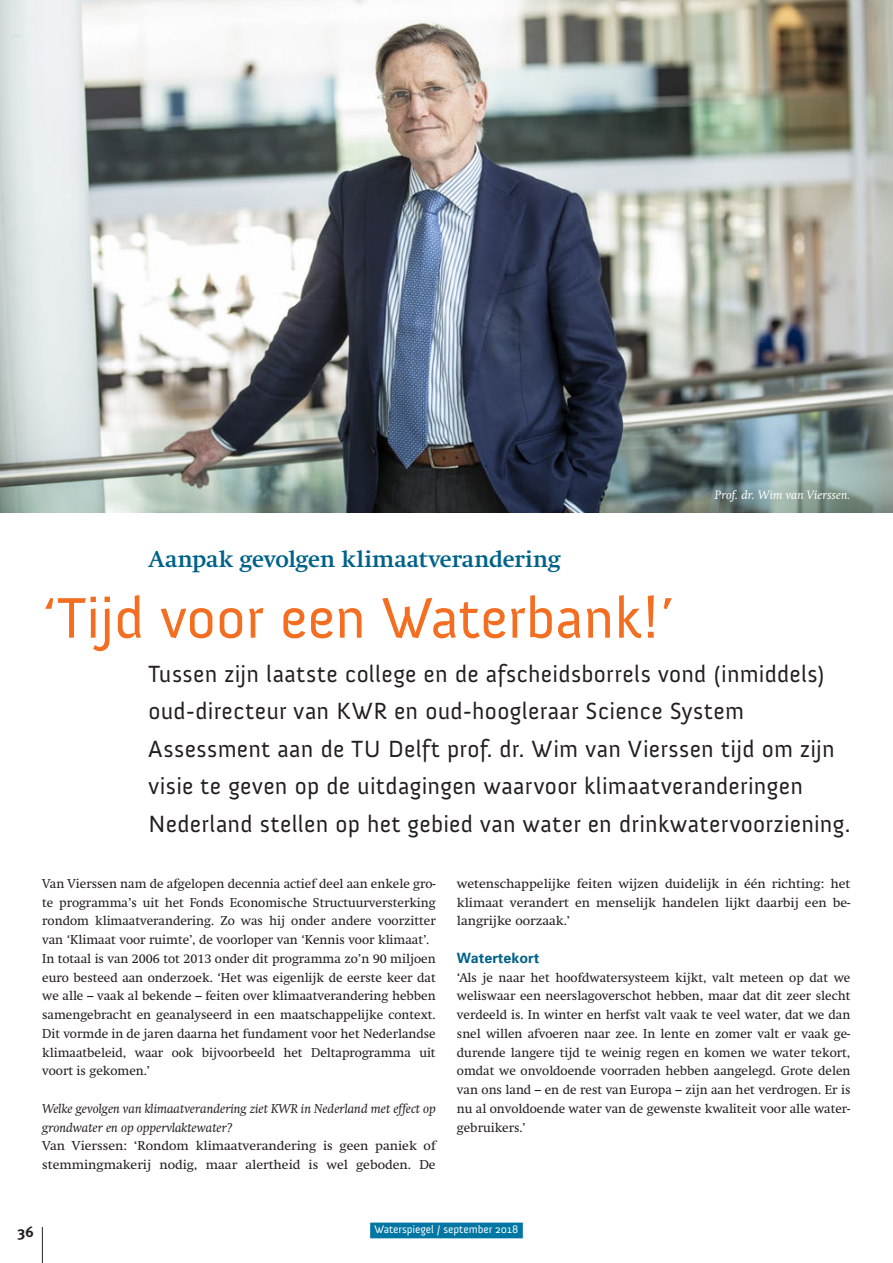
<style>
.page{position:relative;width:893px;height:1263px;background:#fff}
.page>*{position:absolute;margin:0;border:0;box-sizing:border-box;transform-origin:0 0}
.t1{font:58.5px "Anivers";color:#f36e21}
.t2{font:24px/37.5px "Anivers";letter-spacing:.015em;color:#231f20}
.t3{font:700 22.5px "Swift";letter-spacing:-.005em;color:#006288}
.t4{font:700 15px "Meta Plus";color:#231f20}
.t5{font:700 14.25px "Univers";color:#006288}
.t6{font:12.75px/18.8px "Swift";color:#231f20}
.t7{font:12.75px/18.8px "Swift";color:#231f20;scale:1.04 1}
.t8{font:italic 12.75px/18.8px "Swift";color:#231f20}
.t9{font:italic 12px "Swift";letter-spacing:.01em;color:#fff}
.t10{font:11.25px "Anivers";color:#fff}
</style>
<div class="page">
<hr style="left:42px;top:1227px;width:1px;height:36px;background:#231f20">
<div style="left:370px;top:1222px;width:153px;height:16px;background:#0076a3"></div>
<img style="left:0;top:0;width:893px;height:513px">
<p class="t9" style="left:715px;top:488px;width:137px">Prof. dr. Wim van Vierssen.</p>
<h3 class="t3" style="left:149px;top:546px;width:414px">Aanpak gevolgen klimaatverandering</h3>
<h1 class="t1" style="left:42px;top:586px;width:634px">‘Tijd voor een Waterbank!’</h1>
<p class="t2" style="left:149px;top:655px;width:703px">Tussen zijn laatste college en de afscheidsborrels vond (inmiddels) oud-directeur van KWR en oud-hoogleraar Science System Assessment aan de TU Delft prof. dr. Wim van Vierssen tijd om zijn visie te geven op de uitdagingen waarvoor klimaatveranderingen Nederland stellen op het gebied van water en drinkwatervoorziening.</p>
<p class="t6" style="left:42px;top:874px;width:395px">Van Vierssen nam de afgelopen decennia actief deel aan enkele gro&shy;te programma’s uit het Fonds Economische Structuurversterking rondom klimaatverandering. Zo was hij onder andere voorzitter van ‘Klimaat voor ruimte’, de voorloper van ‘Kennis voor klimaat’.<br>In totaal is van 2006 tot 2013 onder dit programma zo’n 90 miljoen euro besteed aan onderzoek. ‘Het was eigenlijk de eerste keer dat we alle – vaak al bekende – feiten over klimaatverandering hebben samengebracht en geanalyseerd in een maatschappelijke context.<br>Dit vormde in de jaren daarna het fundament voor het Nederlandse klimaatbeleid, waar ook bijvoorbeeld het Deltaprogramma uit voort is gekomen.’</p>
<p class="t8" style="left:42px;top:1099px;width:395px">Welke gevolgen van klimaatverandering ziet KWR in Nederland met effect op grondwater en op oppervlaktewater?</p>
<p class="t7" style="left:42px;top:1137px;width:380px">Van Vierssen: ‘Rondom klimaatverandering is geen paniek of stemmingmakerij nodig, maar alertheid is wel geboden. De</p>
<p class="t7" style="left:457px;top:874px;width:380px;text-align:justify">wetenschappelijke feiten wijzen duidelijk in één richting: het klimaat verandert en menselijk handelen lijkt daarbij een be&shy;langrijke oorzaak.’</p>
<p class="t5" style="left:457px;top:949px;width:84px">Watertekort</p>
<p class="t6" style="left:457px;top:968px;width:395px;text-align:justify">‘Als je naar het hoofdwatersysteem kijkt, valt meteen op dat we weliswaar een neerslagoverschot hebben, maar dat dit zeer slecht verdeeld is. In winter en herfst valt vaak te veel water, dat we dan snel willen afvoeren naar zee. In lente en zomer valt er vaak ge&shy;durende langere tijd te weinig regen en komen we water tekort, omdat we onvoldoende voorraden hebben aangelegd. Grote delen van ons land – en de rest van Europa – zijn aan het verdrogen. Er is nu al onvoldoende water van de gewenste kwaliteit voor alle water&shy;gebruikers.’</p>
<p class="t4" style="left:18px;top:1223px;width:18px">36</p>
<p class="t10" style="left:374px;top:1223px;width:146px">Waterspiegel / september 2018</p>
</div>
